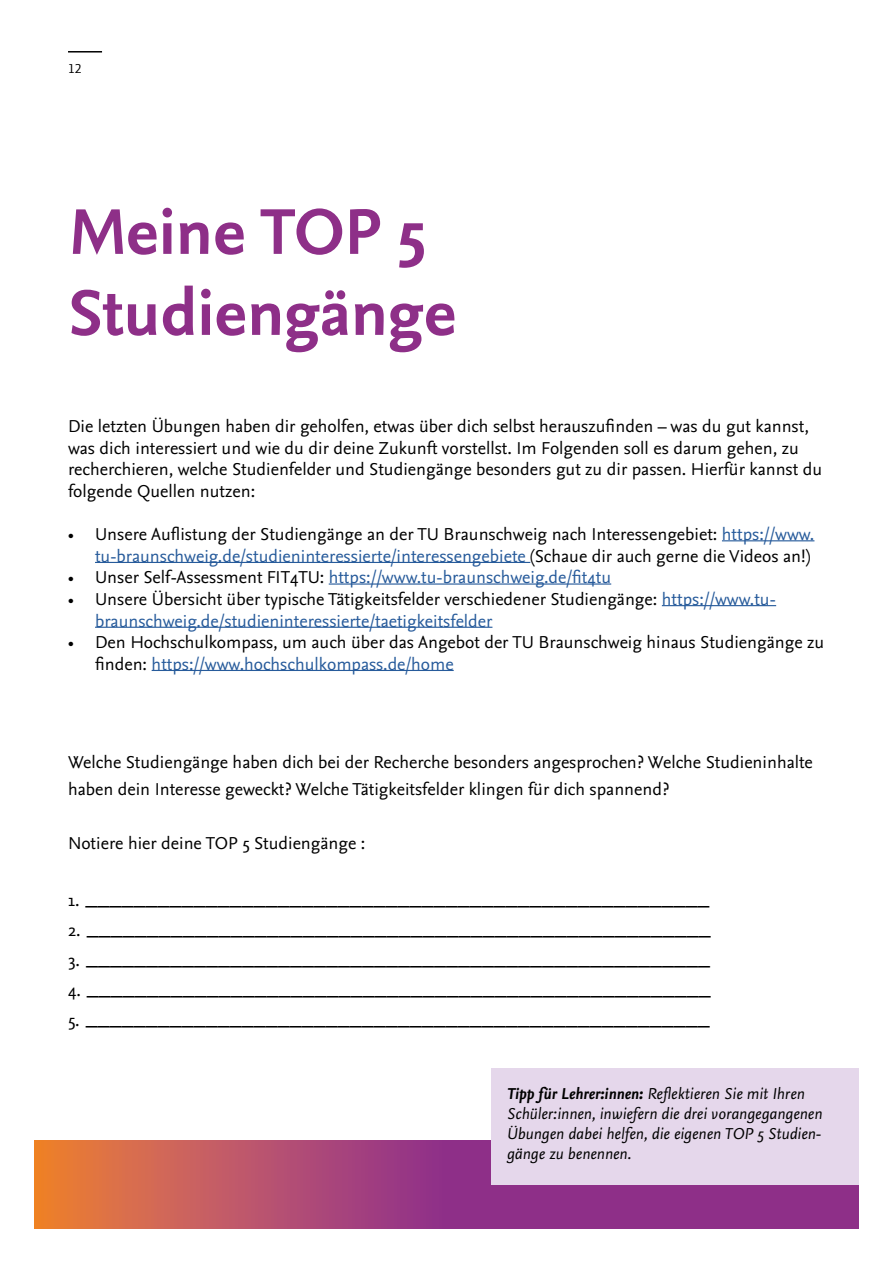
<style>
.page{position:relative;width:893px;height:1263px;background:#fff}
.page>*{position:absolute;margin:0;border:0;box-sizing:border-box;transform-origin:0 0}
.t1{font:700 67.5px/81px "Nexus Sans Pro";color:#8e2f88}
.t2{font:24px "Nexus Sans Pro";color:#000}
.t3{font:18px/21.6px "Nexus Sans Pro";color:#000}
.t4{font:18px "Nexus Sans Pro";color:#275b9b}
.t5{font:italic 16.5px/19.8px "Nexus Sans Pro";color:#000}
.s1{color:#275b9b}
.s2{color:#000}
.s3{font-size:18px}
.s4{font-weight:700}
</style>
<div class="page">
<hr style="left:68px;top:51px;width:34px;height:2px;background:#000">
<hr style="left:722px;top:540px;width:92px;height:1px;background:#275b9b">
<hr style="left:95px;top:562px;width:435px;height:1px;background:#275b9b">
<hr style="left:329px;top:583px;width:282px;height:2px;background:#275b9b">
<hr style="left:662px;top:605px;width:114px;height:1px;background:#275b9b">
<hr style="left:95px;top:627px;width:397px;height:1px;background:#275b9b">
<hr style="left:152px;top:670px;width:302px;height:1px;background:#275b9b">
<svg style="left:34px;top:1140px;width:825px;height:89px;background:#ad4970"></svg>
<div style="left:492px;top:1068px;width:367px;height:117px;background:#e5d7eb"></div>
<h1 class="t1" style="left:68px;top:188px;width:390px">Meine TOP 5<br>Studiengänge</h1>
<p class="t3" style="left:68px;top:415px;width:756px">Die letzten Übungen haben dir geholfen, etwas über dich selbst herauszufinden – was du gut kannst, was dich interessiert und wie du dir deine Zukunft vorstellst. Im Folgenden soll es darum gehen, zu recherchieren, welche Studienfelder und Studiengänge besonders gut zu dir passen. Hierfür kannst du folgende Quellen nutzen:</p>
<p class="t3" style="left:68px;top:523px;width:748px;text-align:right">• Unsere Auflistung der Studiengänge an der TU Braunschweig nach Interessengebiet: <span class="s1">https://www. tu-braunschweig.de/studieninteressierte/interessengebiete</span> (Schaue dir auch gerne die Videos an!)</p>
<p class="t4" style="left:68px;top:564px;width:545px"><span class="s2">• Unser Self-Assessment FIT4TU:</span> https://www.tu-braunschweig.de/fit4tu</p>
<p class="t3" style="left:95px;top:587px;width:683px;text-indent:-27px">• Unsere Übersicht über typische Tätigkeitsfelder verschiedener Studiengänge: <span class="s1">https://www.tu&shy;braunschweig.de/studieninteressierte/taetigkeitsfelder</span></p>
<p class="t3" style="left:95px;top:631px;width:731px;text-indent:-27px">• Den Hochschulkompass, um auch über das Angebot der TU Braunschweig hinaus Studiengänge zu finden: <span class="s1">https://www.hochschulkompass.de/home</span></p>
<p class="t3" style="left:68px;top:747px;width:746px;line-height:27px">Welche Studiengänge haben dich bei der Recherche besonders angesprochen? Welche Studieninhalte haben dein Interesse geweckt? Welche Tätigkeitsfelder klingen für dich spannend?</p>
<p class="t3" style="left:68px;top:831px;width:299px">Notiere hier deine TOP 5 Studiengänge :</p>
<h2 class="t2" style="left:68px;top:880px;width:643px"><span class="s3">1.</span> ____________________________________________________</h2>
<h2 class="t2" style="left:68px;top:910px;width:644px"><span class="s3">2.</span> ____________________________________________________</h2>
<h2 class="t2" style="left:68px;top:940px;width:644px"><span class="s3">3.</span> ____________________________________________________</h2>
<h2 class="t2" style="left:68px;top:970px;width:644px"><span class="s3">4.</span> ____________________________________________________</h2>
<h2 class="t2" style="left:68px;top:1000px;width:643px"><span class="s3">5.</span> ____________________________________________________</h2>
<p class="t5" style="left:507px;top:1083px;width:317px"><span class="s4">Tipp für Lehrer:innen:</span> Reflektieren Sie mit Ihren Schüler:innen, inwiefern die drei vorangegangenen Übungen dabei helfen, die eigenen TOP 5 Studien&shy;gänge zu benennen.</p>
</div>
